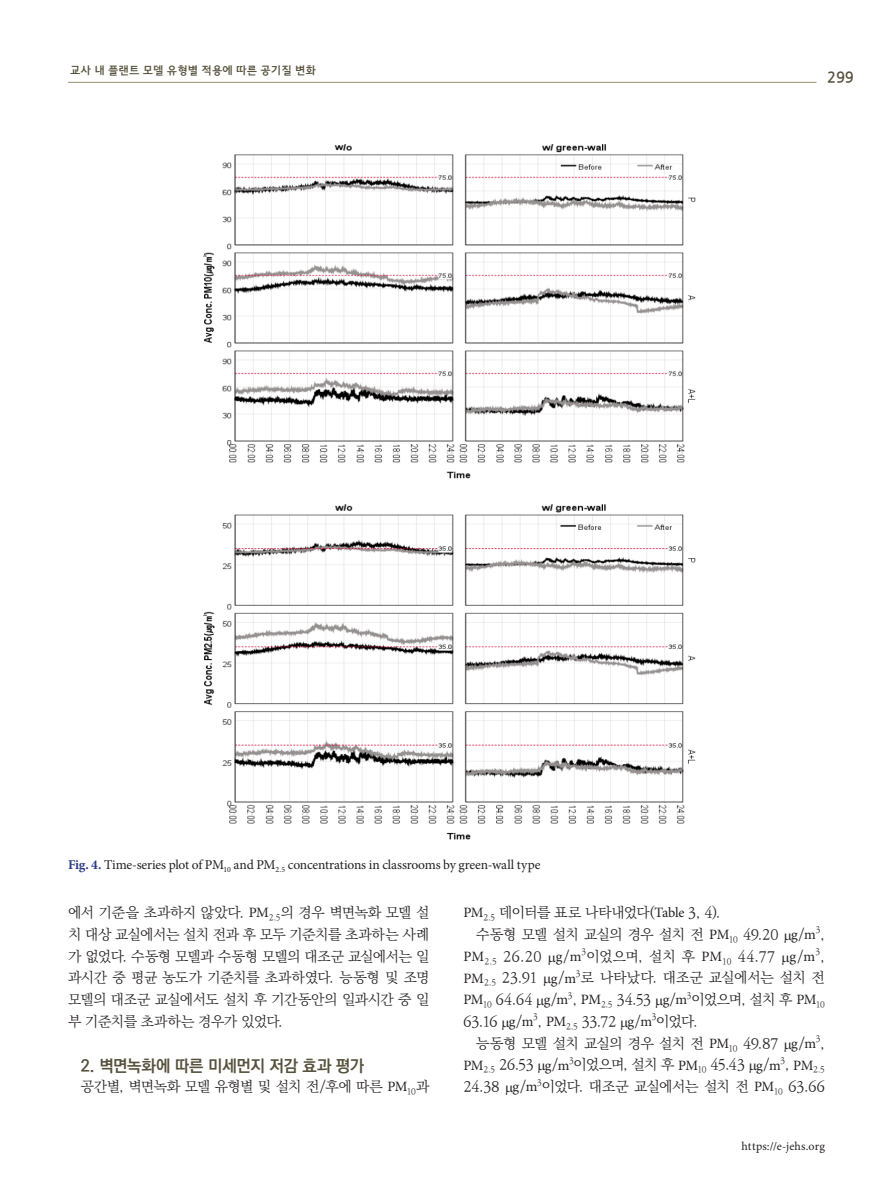
<style>
.page{position:relative;width:893px;height:1191px;background:#fff}
.page>*{position:absolute;margin:0;border:0;box-sizing:border-box;transform-origin:0 0}
.t1{font:700 16.5px "Ko Pub World Dotum";letter-spacing:-.015em;color:#56513c}
.t2{font:15px "Jeju Gothic";color:#56513c}
.t3{font:300 14.25px/21.8px "Ko Pub Batang";letter-spacing:-.03em;color:#231f20;text-align:justify}
.t4{font:300 14.25px "Ko Pub Batang";letter-spacing:.02em;color:#231f20}
.t5{font:300 14.25px "Ko Pub Batang";letter-spacing:-.05em;color:#231f20}
.t6{font:300 14.25px "Ko Pub Batang";letter-spacing:-.005em;color:#231f20}
.t7{font:13.5px "Minion Pro";letter-spacing:-.01em;color:#231f20}
.t8{font:12px "Minion Pro";letter-spacing:.01em;color:#231f20}
.t9{font:11.25px "Jeju Gothic";letter-spacing:.01em;color:#56513c}
.t10{font:300 8.25px "Ko Pub Batang";color:#231f20}
.s1{font-weight:700;color:#2a3a85}
.s2{font-family:"Minion Pro";font-weight:400}
</style>
<div class="page">
<hr style="left:68px;top:82px;width:748px;height:1px;background:#988d6d">
<img style="left:203px;top:144px;width:493px;height:696px">
<p class="t9" style="left:70px;top:65px;width:247px">교사 내 플랜트 모델 유형별 적용에 따른 공기질 변화</p>
<p class="t2" style="left:827px;top:71px;width:28px">299</p>
<p class="t7" style="left:68px;top:855px;width:474px"><span class="s1">Fig. 4.</span> Time-series plot of PM<sub>10</sub> and PM<sub>2.5</sub> concentrations in classrooms by green-wall type</p>
<p class="t3" style="left:68px;top:902px;width:363px">에서 기준을 초과하지 않았다. <span class="s2">PM</span><sub>2.5</sub>의 경우 벽면녹화 모델 설 치 대상 교실에서는 설치 전과 후 모두 기준치를 초과하는 사례 가 없었다. 수동형 모델과 수동형 모델의 대조군 교실에서는 일 과시간 중 평균 농도가 기준치를 초과하였다. 능동형 및 조명 모델의 대조군 교실에서도 설치 후 기간동안의 일과시간 중 일 부 기준치를 초과하는 경우가 있었다.</p>
<p class="t1" style="left:81px;top:1054px;width:285px">2. 벽면녹화에 따른 미세먼지 저감 효과 평가</p>
<p class="t3" style="left:81px;top:1076px;width:350px">공간별, 벽면녹화 모델 유형별 및 설치 전/후에 따른 <span class="s2">PM</span><sub>10</sub>과</p>
<p class="t3" style="left:476px;top:902px;width:350px;text-indent:-13px"><span class="s2">PM</span><sub>2.5</sub> 데이터를 표로 나타내었다(<span class="s2">Table</span> 3, 4).<br>수동형 모델 설치 교실의 경우 설치 전 <span class="s2">PM</span><sub>10</sub> 49.20 <span class="s2">g</span>/<span class="s2">m</span> ,</p>
<p class="t10" style="left:816px;top:925px;width:6px">3</p>
<p class="t4" style="left:463px;top:948px;width:363px"><span class="s2">PM</span><sub>2.5</sub> 26.20 <span class="s2">g</span>/<span class="s2">m</span> 이었으며, 설치 후 <span class="s2">PM</span><sub>10</sub> 44.77 <span class="s2">g</span>/<span class="s2">m</span> ,</p>
<p class="t10" style="left:582px;top:947px;width:6px">3</p>
<p class="t10" style="left:815px;top:947px;width:6px">3</p>
<p class="t6" style="left:463px;top:970px;width:363px"><span class="s2">PM</span><sub>2.5</sub> 23.91 <span class="s2">g</span>/<span class="s2">m</span> 로 나타났다. 대조군 교실에서는 설치 전</p>
<p class="t10" style="left:576px;top:969px;width:6px">3</p>
<p class="t3" style="left:463px;top:989px;width:363px"><span class="s2">PM</span><sub>10</sub> 64.64 <span class="s2">g</span>/<span class="s2">m</span> , <span class="s2">PM</span><sub>2.5</sub> 34.53 <span class="s2">g</span>/<span class="s2">m</span> 이었으며, 설치 후 <span class="s2">PM</span><sub>10</sub></p>
<p class="t10" style="left:568px;top:990px;width:6px">3</p>
<p class="t10" style="left:687px;top:990px;width:6px">3</p>
<p class="t3" style="left:463px;top:1011px;width:236px">63.16 <span class="s2">g</span>/<span class="s2">m</span> , <span class="s2">PM</span><sub>2.5</sub> 33.72 <span class="s2">g</span>/<span class="s2">m</span> 이었다.</p>
<p class="t10" style="left:533px;top:1012px;width:6px">3</p>
<p class="t10" style="left:652px;top:1012px;width:6px">3</p>
<p class="t3" style="left:476px;top:1032px;width:350px">능동형 모델 설치 교실의 경우 설치 전 <span class="s2">PM</span><sub>10</sub> 49.87 <span class="s2">g</span>/<span class="s2">m</span> ,</p>
<p class="t10" style="left:816px;top:1034px;width:6px">3</p>
<p class="t10" style="left:569px;top:1056px;width:6px">3</p>
<p class="t10" style="left:780px;top:1056px;width:6px">3</p>
<p class="t10" style="left:785px;top:1065px;width:41px"><sup>,</sup> <sup>PM</sup>2.5</p>
<p class="t3" style="left:463px;top:1076px;width:363px">24.38 <span class="s2">g</span>/<span class="s2">m</span> 이었다. 대조군 교실에서는 설치 전 <span class="s2">PM</span><sub>10</sub> 63.66</p>
<p class="t5" style="left:463px;top:1057px;width:319px"><span class="s2">PM</span><sub>2.5</sub> 26.53 <span class="s2">g</span>/<span class="s2">m</span> 이었으며, 설치 후 <span class="s2">PM</span><sub>10</sub> 45.43 <span class="s2">g</span>/<span class="s2">m</span></p>
<p class="t10" style="left:537px;top:1077px;width:6px">3</p>
<p class="t8" style="left:742px;top:1138px;width:85px">https://e-jehs.org</p>
</div>
